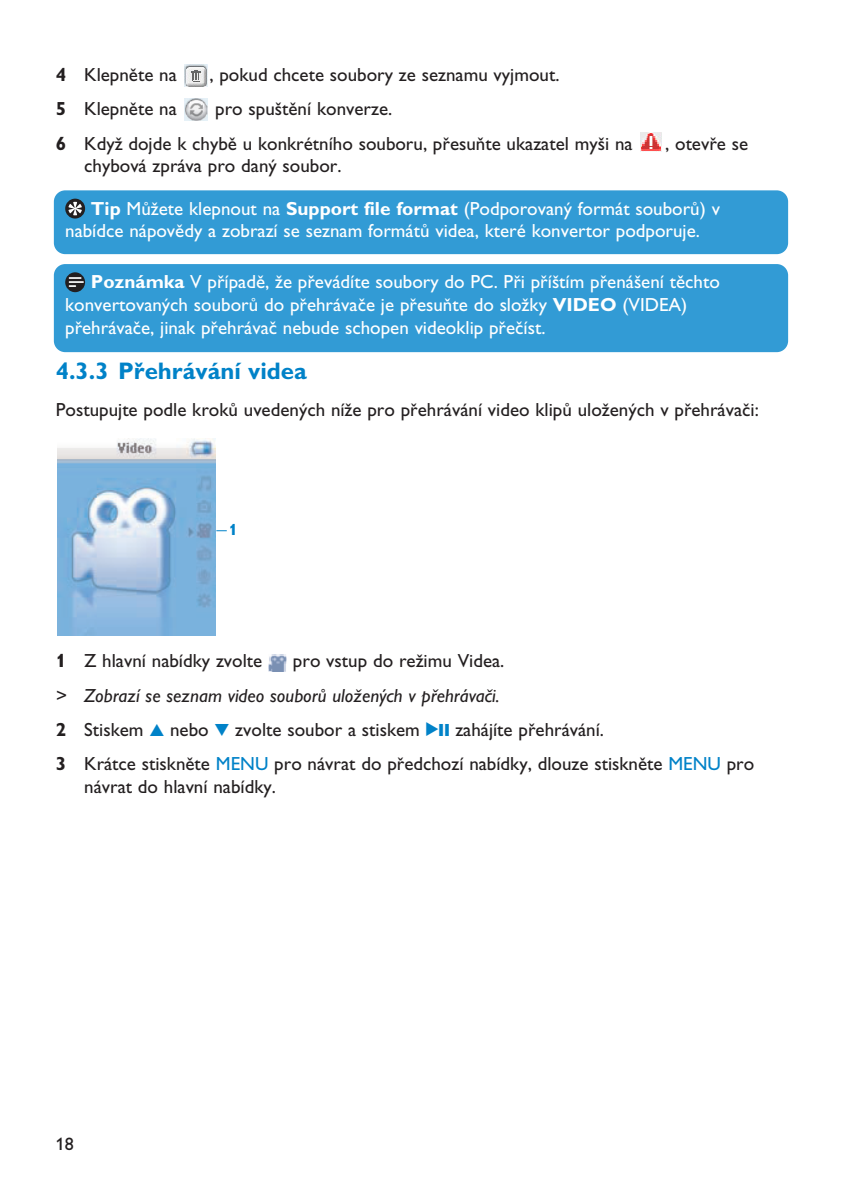
<style>
.page{position:relative;width:842px;height:1191px;background:#fff}
.page>*{position:absolute;margin:0;border:0;box-sizing:border-box;transform-origin:0 0}
.t1{font:700 24px "Gill Sans Alt CE";color:#0082c8}
.t2{font:19px/34.2px "Gill Sans Alt CE";color:#231f20}
.t3{font:19px/22.8px "Gill Sans Alt CE";color:#fff}
.t4{font:18px "Gill Sans Alt CE";color:#231f20}
.t5{font:700 16px "Gill Sans Alt CE";color:#0082c8}
.s1{font-weight:700}
.s2{font-family:"Gill Alt One";font-style:italic}
.s3{font-style:italic}
.s4{font-family:"Audio Four 4";color:#0082c8}
.s5{font-family:"Gill Alt One";color:#0082c8}
</style>
<div class="page">
<img style="left:640px;top:133px;width:22px;height:19px">
<svg style="left:185px;top:98px;width:22px;height:1px"></svg>
<img style="left:185px;top:99px;width:22px;height:21px">
<img style="left:185px;top:64px;width:22px;height:22px">
<div style="left:54px;top:190px;width:734px;height:64px;background:#329bd5;border-radius:11px"></div>
<svg style="left:65px;top:199px;width:20px;height:19px"></svg>
<svg style="left:69px;top:202px;width:13px;height:13px"></svg>
<div style="left:54px;top:264px;width:734px;height:88px;background:#329bd5;border-radius:11px"></div>
<svg style="left:65px;top:272px;width:20px;height:20px"></svg>
<svg style="left:69px;top:277px;width:15px;height:10px"></svg>
<svg style="left:268px;top:664px;width:18px;height:8px"></svg>
<img style="left:269px;top:654px;width:18px;height:17px">
<img style="left:58px;top:439px;width:158px;height:196px">
<svg style="left:216px;top:530px;width:11px;height:2px"></svg>
<p class="t2" style="left:56px;top:60px;width:123px"><span class="s1">4</span> Klepněte na</p>
<p class="t2" style="left:209px;top:60px;width:352px">, pokud chcete soubory ze seznamu vyjmout.</p>
<p class="t2" style="left:56px;top:94px;width:123px"><span class="s1">5</span> Klepněte na</p>
<p class="t2" style="left:56px;top:94px;width:578px;text-indent:159px">pro spuštění konverze.<br><span class="s1">6</span> Když dojde k chybě u konkrétního souboru, přesuňte ukazatel myši na</p>
<p class="t2" style="left:665px;top:128px;width:85px">, otevře se</p>
<p class="t2" style="left:84px;top:151px;width:259px">chybová zpráva pro daný soubor.</p>
<p class="t3" style="left:65px;top:199px;width:656px;text-indent:26px"><span class="s1">Tip</span> Můžete klepnout na <span class="s1">Support file format</span> (Podporovaný formát souborů) v nabídce nápovědy a zobrazí se seznam formátů videa, které konvertor podporuje.</p>
<p class="t3" style="left:65px;top:273px;width:656px;text-indent:26px"><span class="s1">Poznámka</span> V případě, že převádíte soubory do PC. Při příštím přenášení těchto konvertovaných souborů do přehrávače je přesuňte do složky <span class="s1">VIDEO</span> (VIDEA) přehrávače, jinak přehrávač nebude schopen videoklip přečíst.</p>
<p class="t1" style="left:56px;top:362px;width:253px">4.3.3 Přehrávání videa</p>
<p class="t2" style="left:56px;top:394px;width:704px">Postupujte podle kroků uvedených níže pro přehrávání video klipů uložených v přehrávači:</p>
<p class="t5" style="left:229px;top:524px;width:10px">1</p>
<p class="t2" style="left:56px;top:646px;width:208px"><span class="s1">1</span> Z hlavní nabídky zvolte</p>
<p class="t2" style="left:56px;top:646px;width:700px;text-indent:237px">pro vstup do režimu Videa.<br><span class="s2">&gt;</span> <span class="s3">Zobrazí se seznam video souborů uložených v přehrávači.<br></span><span class="s1">2</span> Stiskem <span class="s4">3</span> nebo <span class="s4">4</span> zvolte soubor a stiskem <span class="s4">2;</span> zahájíte přehrávání.<br><span class="s1">3</span> Krátce stiskněte <span class="s5">MENU</span> pro návrat do předchozí nabídky, dlouze stiskněte <span class="s5">MENU</span> pro</p>
<p class="t2" style="left:84px;top:771px;width:193px">návrat do hlavní nabídky.</p>
<p class="t4" style="left:56px;top:1137px;width:19px">18</p>
</div>
